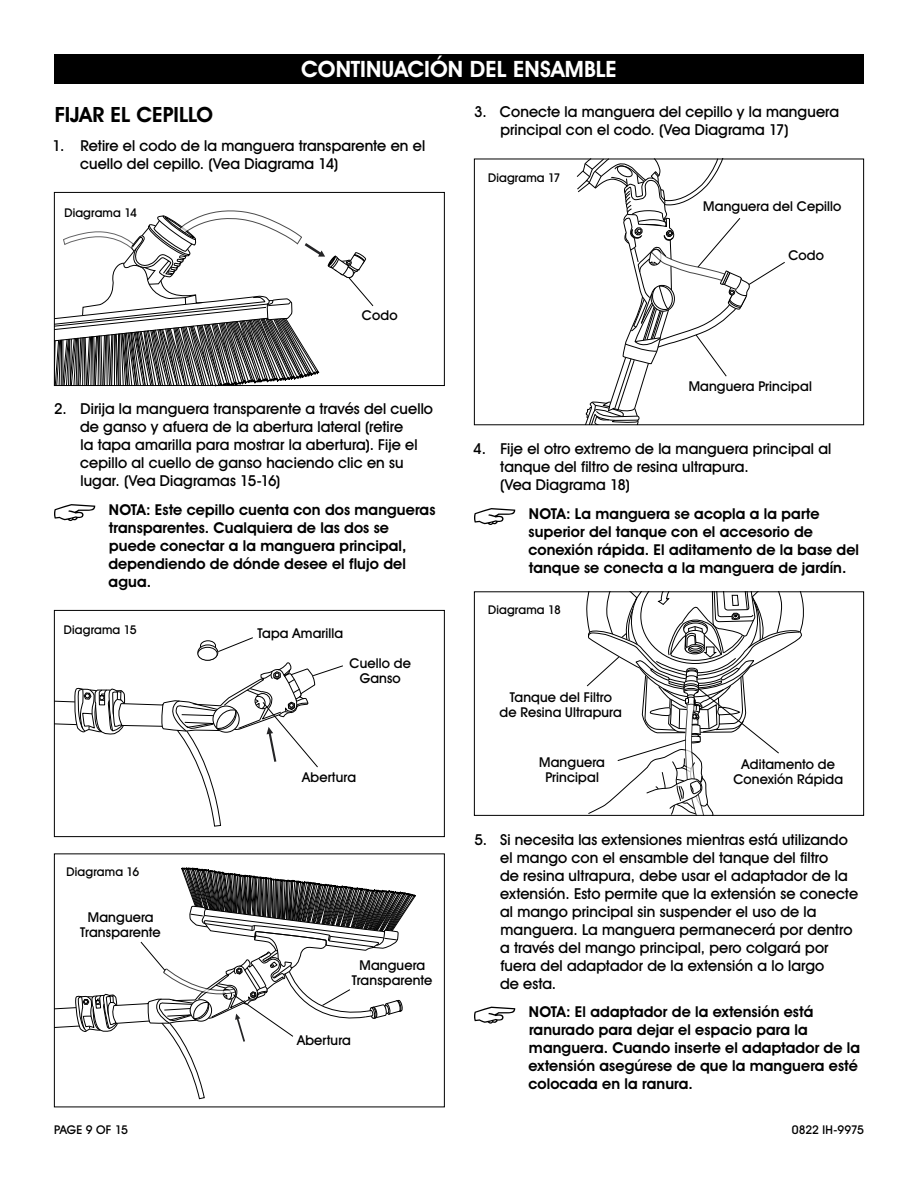
<style>
.page{position:relative;width:918px;height:1188px;background:#fff}
.page>*{position:absolute;margin:0;border:0;box-sizing:border-box;transform-origin:0 0}
.t1{font:700 22.5px "Uline Two Knine";letter-spacing:.005em;color:#fff}
.t2{font:700 21px "Uline Two Knine";color:#000}
.t3{font:15px/18px "Uline Two Knine";letter-spacing:.005em;color:#000}
.t4{font:700 15px/18px "Uline Two Knine";letter-spacing:.005em;color:#000}
.t5{font:13.5px/15px "Uline Two Knine";letter-spacing:.01em;color:#000;text-align:center}
.t6{font:12px "Uline Two Knine";letter-spacing:.015em;color:#000}
.t7{font:12px "Uline Two Knine";letter-spacing:-.005em;color:#000}
</style>
<div class="page">
<div style="left:198px;top:645px;width:20px;height:15px;border:1px solid #000;border-radius:50%"></div>
<div style="left:198px;top:647px;width:19px;height:13px;background:#fff;border-radius:50%"></div>
<div style="left:198px;top:647px;width:19px;height:14px;border:1px solid #000;border-radius:50%"></div>
<div style="left:54px;top:610px;width:391px;height:227px;border:1px solid #000"></div>
<svg style="left:200px;top:637px;width:53px;height:16px"></svg>
<svg style="left:54px;top:662px;width:289px;height:165px"></svg>
<svg style="left:54px;top:865px;width:362px;height:234px"></svg>
<svg style="left:576px;top:161px;width:209px;height:262px"></svg>
<div style="left:474px;top:159px;width:390px;height:266px;border:1px solid #000"></div>
<div style="left:474px;top:591px;width:390px;height:225px;border:1px solid #000"></div>
<svg style="left:586px;top:592px;width:227px;height:223px"></svg>
<svg style="left:54px;top:504px;width:41px;height:17px"></svg>
<svg style="left:474px;top:508px;width:41px;height:17px"></svg>
<svg style="left:474px;top:1007px;width:41px;height:17px"></svg>
<div style="left:54px;top:54px;width:810px;height:30px;background:#000"></div>
<svg style="left:54px;top:211px;width:320px;height:176px"></svg>
<h1 class="t1" style="left:301px;top:56px;width:317px">CONTINUACIÓN DEL ENSAMBLE</h1>
<h2 class="t2" style="left:55px;top:102px;width:160px">FIJAR EL CEPILLO</h2>
<p class="t3" style="left:80px;top:136px;width:347px;text-indent:-28px">1. Retire el codo de la manguera transparente en el cuello del cepillo. (Vea Diagrama 14)</p>
<p class="t6" style="left:64px;top:206px;width:74px">Diagrama 14</p>
<p class="t5" style="left:362px;top:308px;width:37px">Codo</p>
<p class="t3" style="left:80px;top:399px;width:354px;text-indent:-26px">2. Dirija la manguera transparente a través del cuello de ganso y afuera de la abertura lateral (retire<br>la tapa amarilla para mostrar la abertura). Fije el cepillo al cuello de ganso haciendo clic en su lugar. (Vea Diagramas 15-16)</p>
<p class="t4" style="left:108px;top:500px;width:329px">NOTA: Este cepillo cuenta con dos mangueras transparentes. Cualquiera de las dos se puede conectar a la manguera principal, dependiendo de dónde desee el flujo del agua.</p>
<p class="t6" style="left:64px;top:622px;width:74px">Diagrama 15</p>
<p class="t5" style="left:257px;top:626px;width:87px">Tapa Amarilla</p>
<p class="t5" style="left:350px;top:656px;width:63px">Cuello de<br>Ganso</p>
<p class="t6" style="left:67px;top:864px;width:74px">Diagrama 16</p>
<p class="t5" style="left:80px;top:910px;width:82px">Manguera<br>Transparente</p>
<p class="t5" style="left:302px;top:769px;width:55px">Abertura</p>
<p class="t5" style="left:352px;top:958px;width:82px">Manguera<br>Transparente</p>
<p class="t5" style="left:297px;top:1033px;width:55px">Abertura</p>
<p class="t3" style="left:501px;top:103px;width:340px;text-indent:-26px">3. Conecte la manguera del cepillo y la manguera principal con el codo. (Vea Diagrama 17)</p>
<p class="t6" style="left:488px;top:170px;width:74px">Diagrama 17</p>
<p class="t5" style="left:703px;top:198px;width:140px">Manguera del Cepillo</p>
<p class="t5" style="left:788px;top:248px;width:37px">Codo</p>
<p class="t5" style="left:689px;top:378px;width:125px">Manguera Principal</p>
<p class="t3" style="left:500px;top:439px;width:333px;text-indent:-27px">4. Fije el otro extremo de la manguera principal al tanque del filtro de resina ultrapura.<br>(Vea Diagrama 18)</p>
<p class="t4" style="left:528px;top:504px;width:332px">NOTA: La manguera se acopla a la parte superior del tanque con el accesorio de conexión rápida. El aditamento de la base del tanque se conecta a la manguera de jardín.</p>
<p class="t6" style="left:488px;top:602px;width:74px">Diagrama 18</p>
<p class="t5" style="left:500px;top:689px;width:124px">Tanque del Filtro de Resina Ultrapura</p>
<p class="t5" style="left:539px;top:755px;width:67px">Manguera<br>Principal</p>
<p class="t5" style="left:733px;top:757px;width:111px">Aditamento de<br>Conexión Rápida</p>
<p class="t3" style="left:500px;top:830px;width:360px;text-indent:-26px">5. Si necesita las extensiones mientras está utilizando el mango con el ensamble del tanque del filtro<br>de resina ultrapura, debe usar el adaptador de la extensión. Esto permite que la extensión se conecte al mango principal sin suspender el uso de la manguera. La manguera permanecerá por dentro a través del mango principal, pero colgará por fuera del adaptador de la extensión a lo largo<br>de esta.</p>
<p class="t4" style="left:528px;top:1003px;width:333px">NOTA: El adaptador de la extensión está ranurado para dejar el espacio para la manguera. Cuando inserte el adaptador de la extensión asegúrese de que la manguera esté colocada en la ranura.</p>
<p class="t6" style="left:54px;top:1122px;width:76px">PAGE 9 OF 15</p>
<p class="t7" style="left:792px;top:1122px;width:74px">0822 IH-9975</p>
</div>
